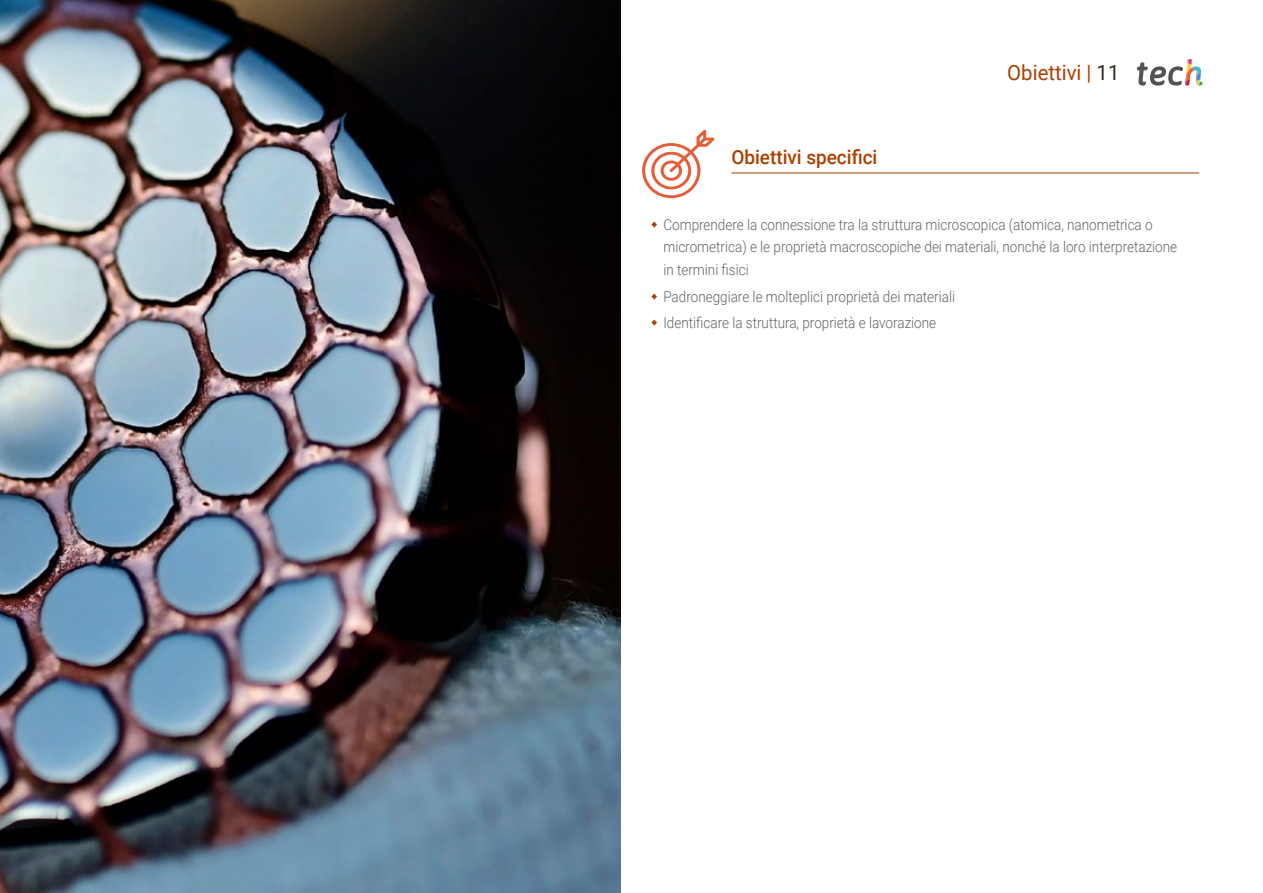
<style>
.page{position:relative;width:1263px;height:893px;background:#fff}
.page>*{position:absolute;margin:0;border:0;box-sizing:border-box;transform-origin:0 0}
.t1{font:21px "Roboto";color:#ae4000}
.t2{font:500 19.5px "Roboto";color:#ae4000}
.t3{font:300 15px/22.5px "Roboto";color:#61646a;scale:.9 1}
.s1{color:#312e20}
</style>
<div class="page">
<hr style="left:731px;top:173px;width:468px;height:1px;background:#ae4000">
<svg style="left:642px;top:130px;width:72px;height:68px"></svg>
<img style="left:0;top:0;width:621px;height:893px">
<svg style="left:1137px;top:59px;width:65px;height:27px"></svg>
<h2 class="t2" style="left:731px;top:144px;width:147px">Obiettivi specifici</h2>
<h1 class="t1" style="left:1007px;top:57px;width:114px">Obiettivi | <span class="s1">11</span></h1>
<p class="t3" style="left:663px;top:213px;width:572px">Comprendere la connessione tra la struttura microscopica (atomica, nanometrica o micrometrica) e le proprietà macroscopiche dei materiali, nonché la loro interpretazione in termini fisici</p>
<p class="t3" style="left:663px;top:282px;width:326px;line-height:26.7px">Padroneggiare le molteplici proprietà dei materiali<br>Identificare la struttura, proprietà e lavorazione</p>
</div>
